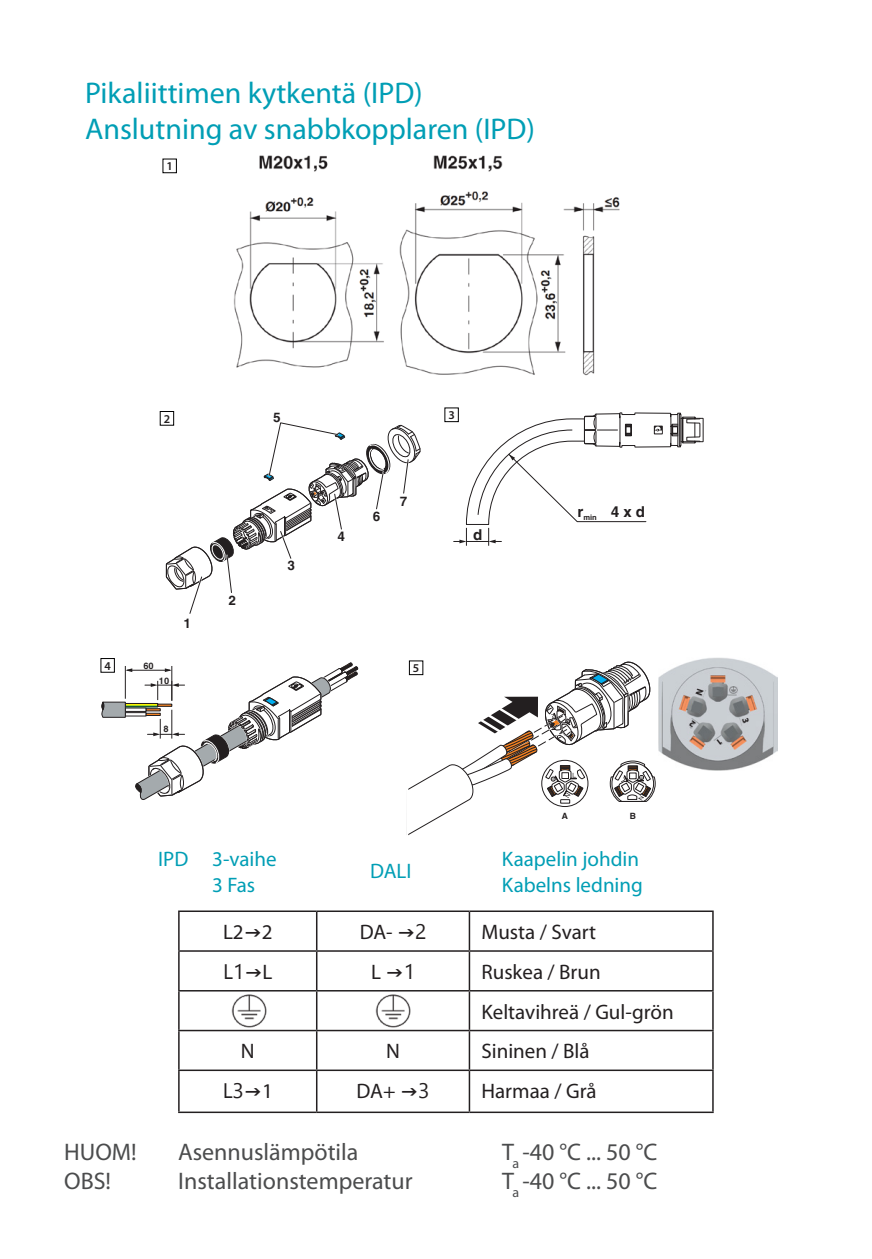
<style>
.page{position:relative;width:872px;height:1259px;background:#fff}
.page>*{position:absolute;margin:0;border:0;box-sizing:border-box;transform-origin:0 0}
.t1{font:30px "Myriad Pro";color:#009eb5}
.t2{font:24px "Myriad Pro";color:#4b4c4d}
.t3{font:21px "Myriad Pro";color:#231f20}
.t4{font:21px "Myriad Pro";color:#009eb5}
.t5{font:700 15px "Px C Helvetica";color:#231f20}
.t6{font:700 13.2px "Px C Helvetica";color:#231f20}
.t7{font:600 12px "Myriad Pro";color:#231f20}
.t8{font:700 9px "Px C Helvetica";color:#231f20}
.t9{font:700 8.7px "Px C Helvetica";color:#231f20}
.t10{font:700 7.5px "Px C Helvetica";color:#231f20}
</style>
<div class="page">
<svg style="left:165px;top:421px;width:256px;height:193px"></svg>
<svg style="left:454px;top:412px;width:250px;height:134px"></svg>
<svg style="left:101px;top:662px;width:258px;height:138px"></svg>
<svg style="left:406px;top:660px;width:250px;height:176px"></svg>
<img style="left:233px;top:155px;width:387px;height:221px">
<img style="left:658px;top:657px;width:120px;height:113px">
<svg style="left:729px;top:686px;width:8px;height:7px"></svg>
<div style="left:163px;top:159px;width:14px;height:14px;border:1px solid #000"></div>
<div style="left:160px;top:411px;width:14px;height:14px;border:1px solid #000"></div>
<div style="left:444px;top:407px;width:15px;height:15px;border:1px solid #000"></div>
<div style="left:101px;top:658px;width:14px;height:14px;border:1px solid #000"></div>
<div style="left:409px;top:660px;width:14px;height:15px;border:1px solid #000"></div>
<hr style="left:178px;top:910px;width:139px;height:2px;background:#231f20">
<hr style="left:178px;top:912px;width:2px;height:38px;background:#231f20">
<hr style="left:317px;top:910px;width:152px;height:2px;background:#231f20">
<hr style="left:316px;top:912px;width:1px;height:38px;background:#231f20">
<hr style="left:469px;top:910px;width:244px;height:2px;background:#231f20">
<hr style="left:469px;top:912px;width:1px;height:38px;background:#231f20">
<hr style="left:712px;top:912px;width:1px;height:38px;background:#231f20">
<hr style="left:178px;top:950px;width:139px;height:1px;background:#231f20">
<hr style="left:178px;top:951px;width:2px;height:39px;background:#231f20">
<hr style="left:317px;top:950px;width:152px;height:1px;background:#231f20">
<hr style="left:316px;top:951px;width:1px;height:39px;background:#231f20">
<hr style="left:469px;top:950px;width:244px;height:1px;background:#231f20">
<hr style="left:469px;top:951px;width:1px;height:39px;background:#231f20">
<hr style="left:712px;top:951px;width:1px;height:39px;background:#231f20">
<hr style="left:178px;top:990px;width:139px;height:1px;background:#231f20">
<hr style="left:178px;top:991px;width:2px;height:38px;background:#231f20">
<hr style="left:317px;top:990px;width:152px;height:1px;background:#231f20">
<hr style="left:316px;top:991px;width:1px;height:38px;background:#231f20">
<hr style="left:469px;top:990px;width:244px;height:1px;background:#231f20">
<hr style="left:469px;top:991px;width:1px;height:38px;background:#231f20">
<hr style="left:712px;top:991px;width:1px;height:38px;background:#231f20">
<hr style="left:178px;top:1029px;width:139px;height:2px;background:#231f20">
<hr style="left:178px;top:1031px;width:2px;height:38px;background:#231f20">
<hr style="left:317px;top:1029px;width:152px;height:2px;background:#231f20">
<hr style="left:316px;top:1031px;width:1px;height:38px;background:#231f20">
<hr style="left:469px;top:1029px;width:244px;height:2px;background:#231f20">
<hr style="left:469px;top:1031px;width:1px;height:38px;background:#231f20">
<hr style="left:712px;top:1031px;width:1px;height:38px;background:#231f20">
<hr style="left:178px;top:1069px;width:139px;height:2px;background:#231f20">
<hr style="left:178px;top:1071px;width:2px;height:40px;background:#231f20">
<hr style="left:317px;top:1069px;width:152px;height:2px;background:#231f20">
<hr style="left:316px;top:1071px;width:1px;height:40px;background:#231f20">
<hr style="left:469px;top:1069px;width:244px;height:2px;background:#231f20">
<hr style="left:469px;top:1071px;width:1px;height:40px;background:#231f20">
<hr style="left:712px;top:1071px;width:1px;height:40px;background:#231f20">
<hr style="left:178px;top:1111px;width:139px;height:2px;background:#231f20">
<hr style="left:317px;top:1111px;width:152px;height:2px;background:#231f20">
<hr style="left:469px;top:1111px;width:244px;height:2px;background:#231f20">
<img style="left:231px;top:994px;width:36px;height:34px">
<img style="left:376px;top:994px;width:35px;height:34px">
<svg style="left:742px;top:717px;width:7px;height:6px"></svg>
<svg style="left:716px;top:738px;width:6px;height:6px"></svg>
<svg style="left:689px;top:720px;width:6px;height:8px"></svg>
<svg style="left:696px;top:688px;width:7px;height:7px"></svg>
<p class="t1" style="left:85px;top:74px;width:339px">Pikaliittimen kytkentä (IPD)</p>
<p class="t1" style="left:85px;top:110px;width:451px">Anslutning av snabbkopplaren (IPD)</p>
<p class="t7" style="left:166px;top:159px;width:8px">1</p>
<p class="t7" style="left:164px;top:411px;width:8px">2</p>
<p class="t7" style="left:448px;top:407px;width:8px">3</p>
<p class="t6" style="left:273px;top:409px;width:9px">5</p>
<p class="t6" style="left:184px;top:616px;width:9px">1</p>
<p class="t6" style="left:228px;top:592px;width:9px">2</p>
<p class="t6" style="left:288px;top:558px;width:9px">3</p>
<p class="t6" style="left:338px;top:529px;width:9px">4</p>
<p class="t6" style="left:373px;top:509px;width:9px">6</p>
<p class="t6" style="left:400px;top:493px;width:9px">7</p>
<p class="t7" style="left:104px;top:658px;width:8px">4</p>
<p class="t7" style="left:413px;top:660px;width:8px">5</p>
<p class="t8" style="left:143px;top:660px;width:12px">60</p>
<p class="t8" style="left:159px;top:675px;width:12px">10</p>
<p class="t8" style="left:163px;top:724px;width:7px">8</p>
<p class="t5" style="left:473px;top:525px;width:11px">d</p>
<p class="t5" style="left:577px;top:503px;width:7px">r</p>
<p class="t5" style="left:611px;top:503px;width:36px">4 x d</p>
<p class="t10" style="left:583px;top:513px;width:15px">min</p>
<p class="t4" style="left:158px;top:846px;width:32px">IPD</p>
<p class="t4" style="left:212px;top:846px;width:66px">3-vaihe</p>
<p class="t4" style="left:212px;top:871px;width:44px">3 Fas</p>
<p class="t4" style="left:370px;top:858px;width:43px">DALI</p>
<p class="t9" style="left:562px;top:810px;width:8px">A</p>
<p class="t9" style="left:630px;top:810px;width:8px">B</p>
<p class="t4" style="left:502px;top:846px;width:139px">Kaapelin johdin</p>
<p class="t4" style="left:502px;top:871px;width:142px">Kabelns ledning</p>
<p class="t2" style="left:64px;top:1137px;width:74px">HUOM!</p>
<p class="t2" style="left:64px;top:1166px;width:48px">OBS!</p>
<p class="t3" style="left:223px;top:919px;width:51px">L2→2</p>
<p class="t3" style="left:360px;top:919px;width:57px">DA- →</p>
<p class="t3" style="left:481px;top:919px;width:116px">Musta / Svart</p>
<p class="t3" style="left:244px;top:958px;width:30px">→L</p>
<p class="t3" style="left:371px;top:958px;width:34px">L →</p>
<p class="t3" style="left:481px;top:958px;width:121px">Ruskea / Brun</p>
<p class="t3" style="left:481px;top:998px;width:194px">Keltavihreä / Gul-grön</p>
<p class="t3" style="left:241px;top:1038px;width:15px">N</p>
<p class="t3" style="left:386px;top:1038px;width:15px">N</p>
<p class="t3" style="left:481px;top:1038px;width:110px">Sininen / Blå</p>
<p class="t3" style="left:233px;top:1078px;width:42px">✓→1</p>
<p class="t3" style="left:356px;top:1078px;width:74px">DA+ →✓</p>
<p class="t3" style="left:481px;top:1078px;width:117px">Harmaa / Grå</p>
<p class="t2" style="left:178px;top:1137px;width:182px">Asennuslämpötila</p>
<p class="t2" style="left:502px;top:1137px;width:157px">T<sub>a</sub> -40 °C ... 50 °C</p>
<p class="t2" style="left:178px;top:1166px;width:236px">Installationstemperatur</p>
<p class="t2" style="left:502px;top:1166px;width:157px">T<sub>a</sub> -40 °C ... 50 °C</p>
</div>
